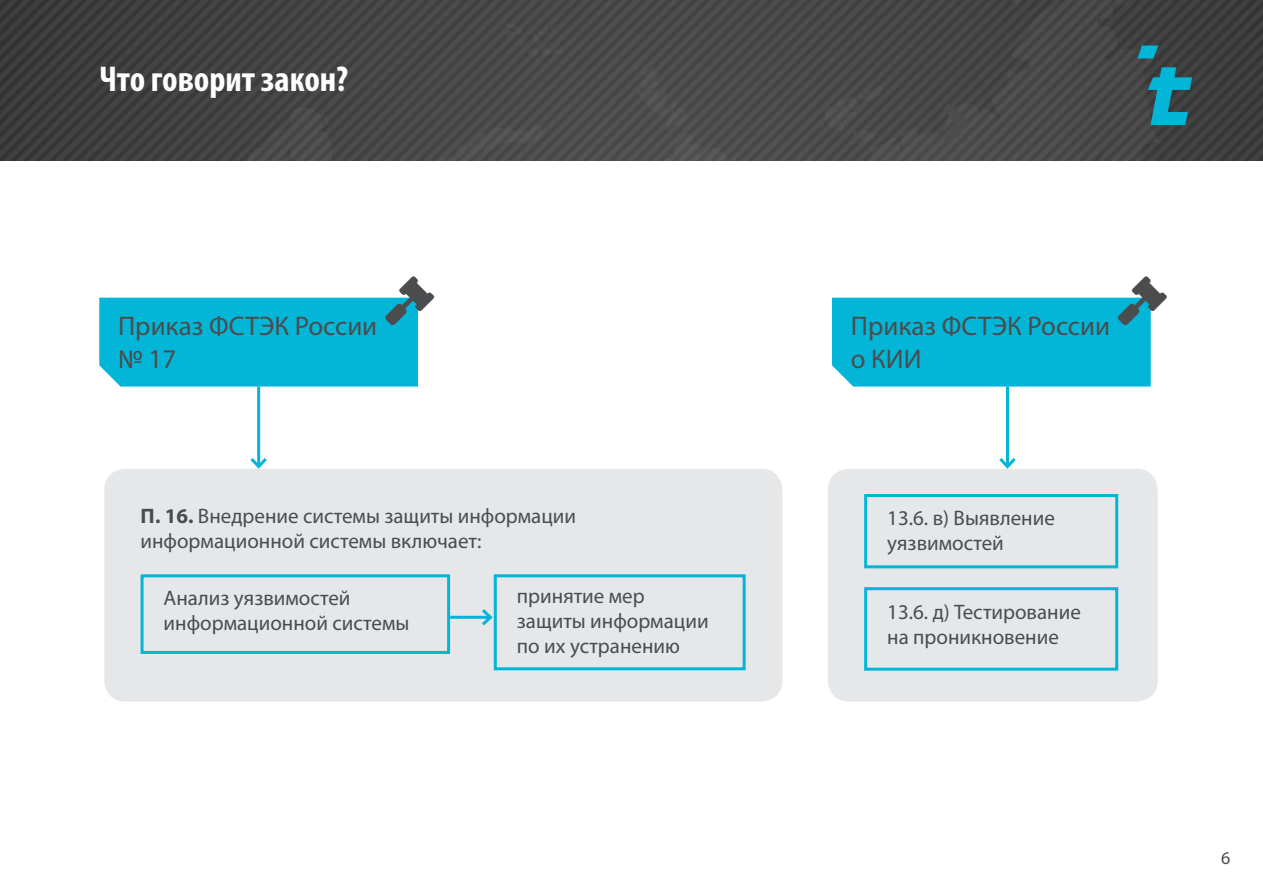
<style>
.page{position:relative;width:1263px;height:893px;background:#fff}
.page>*{position:absolute;margin:0;border:0;box-sizing:border-box;transform-origin:0 0}
.t1{font:700 condensed 36px "Myriad Pro";color:#fff}
.t2{font:27px/32.4px "Myriad Pro";color:#4b4c4d}
.t3{font:21px/25.2px "Myriad Pro";color:#4b4c4d}
.t4{font:18px "Myriad Pro";color:#4b4c4d}
.s1{font-weight:700}
</style>
<div class="page">
<div style="left:104px;top:469px;width:678px;height:233px;background:#e6e7e9;border-radius:21px"></div>
<img style="left:0;top:0;width:1263px;height:160px">
<svg style="left:1137px;top:45px;width:21px;height:13px"></svg>
<svg style="left:1148px;top:67px;width:44px;height:58px;background:#1d8194"></svg>
<svg style="left:933px;top:94px;width:42px;height:60px;background:#4a4a4b"></svg>
<hr style="left:450px;top:616px;width:40px;height:3px;background:#03b6d8">
<hr style="left:257px;top:387px;width:3px;height:80px;background:#03b6d8">
<svg style="left:250px;top:455px;width:17px;height:14px"></svg>
<svg style="left:140px;top:574px;width:312px;height:80px"></svg>
<svg style="left:479px;top:574px;width:267px;height:97px"></svg>
<div style="left:828px;top:469px;width:330px;height:233px;background:#e6e7e9;border-radius:21px"></div>
<svg style="left:864px;top:494px;width:255px;height:75px"></svg>
<svg style="left:864px;top:587px;width:255px;height:84px"></svg>
<hr style="left:1006px;top:387px;width:3px;height:80px;background:#03b6d8">
<svg style="left:999px;top:458px;width:17px;height:11px"></svg>
<div style="left:99px;top:297px;width:320px;height:90px;background:#03b6d8"></div>
<div style="left:832px;top:297px;width:319px;height:90px;background:#03b6d8"></div>
<h1 class="t1" style="left:99px;top:57px;width:251px">Что говорит закон?</h1>
<p class="t2" style="left:118px;top:310px;width:261px">Приказ ФСТЭК России № 17</p>
<p class="t3" style="left:141px;top:503px;width:437px"><span class="s1">П. 16.</span> Внедрение системы защиты информации информационной системы включает:</p>
<p class="t3" style="left:164px;top:585px;width:247px">Анализ уязвимостей информационной системы</p>
<p class="t3" style="left:517px;top:583px;width:193px">принятие мер защиты информации по их устранению</p>
<p class="t2" style="left:851px;top:310px;width:261px">Приказ ФСТЭК России о КИИ</p>
<p class="t3" style="left:887px;top:505px;width:169px">13.6. в) Выявление уязвимостей</p>
<p class="t3" style="left:887px;top:599px;width:195px">13.6. д) Тестирование на проникновение</p>
<p class="t4" style="left:1221px;top:847px;width:11px">6</p>
</div>
